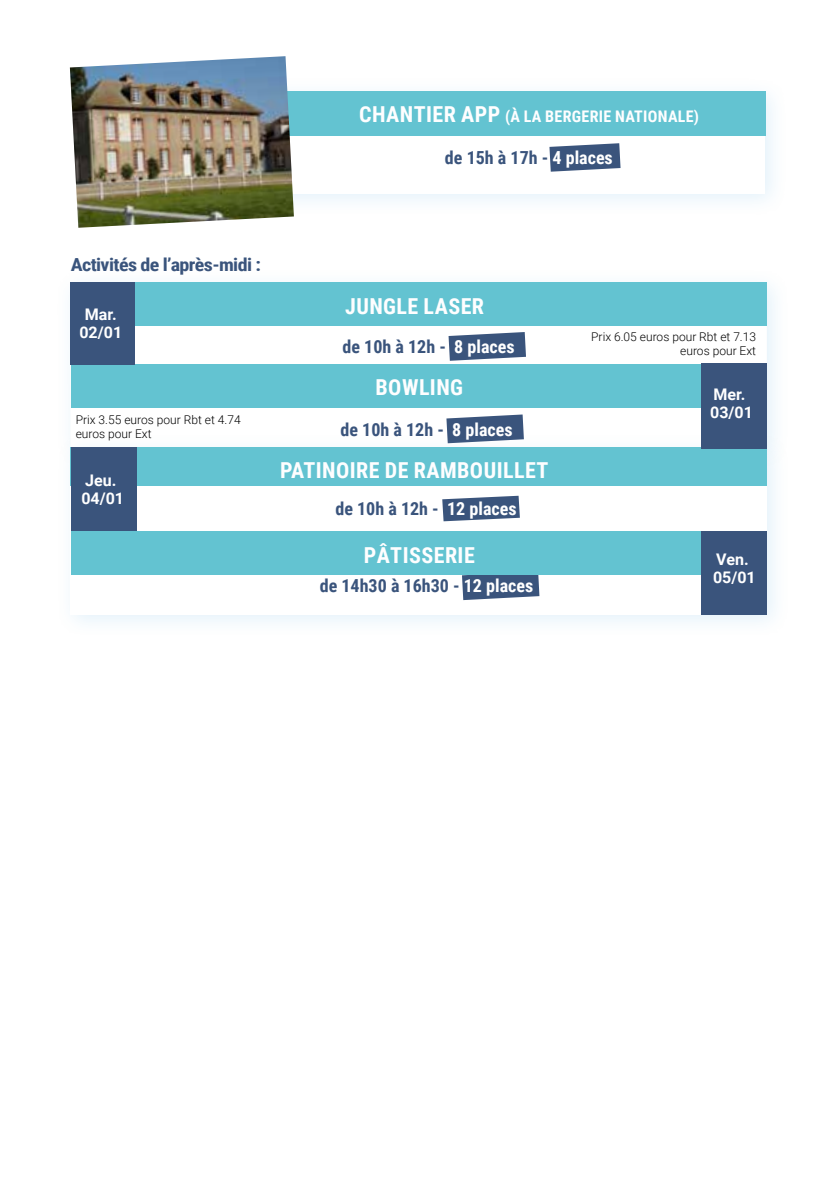
<style>
.page{position:relative;width:840px;height:1191px;background:#fff}
.page>*{position:absolute;margin:0;border:0;box-sizing:border-box;transform-origin:0 0}
.t1{font:700 22px "Roboto Condensed";letter-spacing:.02em;color:#fefeff}
.t2{font:700 18px "Roboto Condensed";color:#3a547c}
.t3{font:700 18px "Roboto Condensed";letter-spacing:-.03em;color:#3a547c;scale:1.11 1}
.t4{font:700 16px/18px "Roboto";color:#fff}
.t5{font:700 16px "Roboto Condensed";letter-spacing:.02em;color:#fefeff}
.t6{font:300 12px/14.4px "Roboto";color:#000;text-align:right}
.s1{font-size:22px}
.s2{color:#fff}
</style>
<div class="page">
<svg style="left:70px;top:283px;width:630px;height:150px"></svg>
<div style="left:72px;top:282px;width:694px;height:44px;background:#63c3d1"></div>
<svg style="left:448px;top:332px;width:77px;height:29px"></svg>
<svg style="left:446px;top:414px;width:77px;height:19px"></svg>
<div style="left:71px;top:364px;width:694px;height:43px;background:#63c3d1"></div>
<div style="left:56px;top:433px;width:733px;height:205px;background:#6ab7e7;opacity:.19"></div>
<div style="left:71px;top:448px;width:695px;height:167px;background:#fff"></div>
<div style="left:71px;top:447px;width:695px;height:39px;background:#63c3d1"></div>
<svg style="left:442px;top:496px;width:77px;height:25px"></svg>
<div style="left:71px;top:282px;width:64px;height:82px;background:#3a547c"></div>
<div style="left:71px;top:447px;width:65px;height:84px;background:#3a547c"></div>
<svg style="left:462px;top:575px;width:77px;height:25px"></svg>
<div style="left:71px;top:531px;width:694px;height:44px;background:#63c3d1"></div>
<div style="left:700px;top:363px;width:66px;height:85px;background:#3a547c"></div>
<div style="left:700px;top:531px;width:66px;height:84px;background:#3a547c"></div>
<div style="left:177px;top:77px;width:611px;height:140px;background:#fafdfe"></div>
<div style="left:192px;top:92px;width:572px;height:101px;background:#fff"></div>
<svg style="left:549px;top:143px;width:71px;height:29px"></svg>
<div style="left:273px;top:92px;width:491px;height:44px;background:#63c3d1"></div>
<img style="left:70px;top:56px;width:224px;height:172px">
<p class="t5" style="left:359px;top:105px;width:341px"><span class="s1">CHANTIER APP</span> (À LA BERGERIE NATIONALE)</p>
<p class="t2" style="left:444px;top:145px;width:169px">de 15h à 17h - <span class="s2">4 places</span></p>
<p class="t3" style="left:71px;top:251px;width:173px">Activités de l’après-midi :</p>
<p class="t4" style="left:79px;top:305px;width:44px;text-align:center">Mar.<br>02/01</p>
<p class="t6" style="left:76px;top:412px;width:166px;text-align:left">Prix 3.55 euros pour Rbt et 4.74 euros pour Ext</p>
<p class="t4" style="left:81px;top:470px;width:44px">Jeu.<br>04/01</p>
<p class="t1" style="left:345px;top:290px;width:140px">JUNGLE LASER</p>
<p class="t2" style="left:342px;top:334px;width:173px">de 10h à 12h - <span class="s2">8 places</span></p>
<p class="t1" style="left:375px;top:372px;width:89px">BOWLING</p>
<p class="t2" style="left:340px;top:417px;width:173px">de 10h à 12h - <span class="s2">8 places</span></p>
<p class="t1" style="left:280px;top:454px;width:270px">PATINOIRE DE RAMBOUILLET</p>
<p class="t2" style="left:335px;top:496px;width:182px">de 10h à 12h - <span class="s2">12 places</span></p>
<p class="t1" style="left:363px;top:539px;width:113px">PÂTISSERIE</p>
<p class="t2" style="left:319px;top:573px;width:215px">de 14h30 à 16h30 - <span class="s2">12 places</span></p>
<p class="t6" style="left:591px;top:329px;width:166px">Prix 6.05 euros pour Rbt et 7.13 euros pour Ext</p>
<p class="t4" style="left:709px;top:384px;width:44px">Mer.<br>03/01</p>
<p class="t4" style="left:712px;top:549px;width:44px">Ven.<br>05/01</p>
</div>
